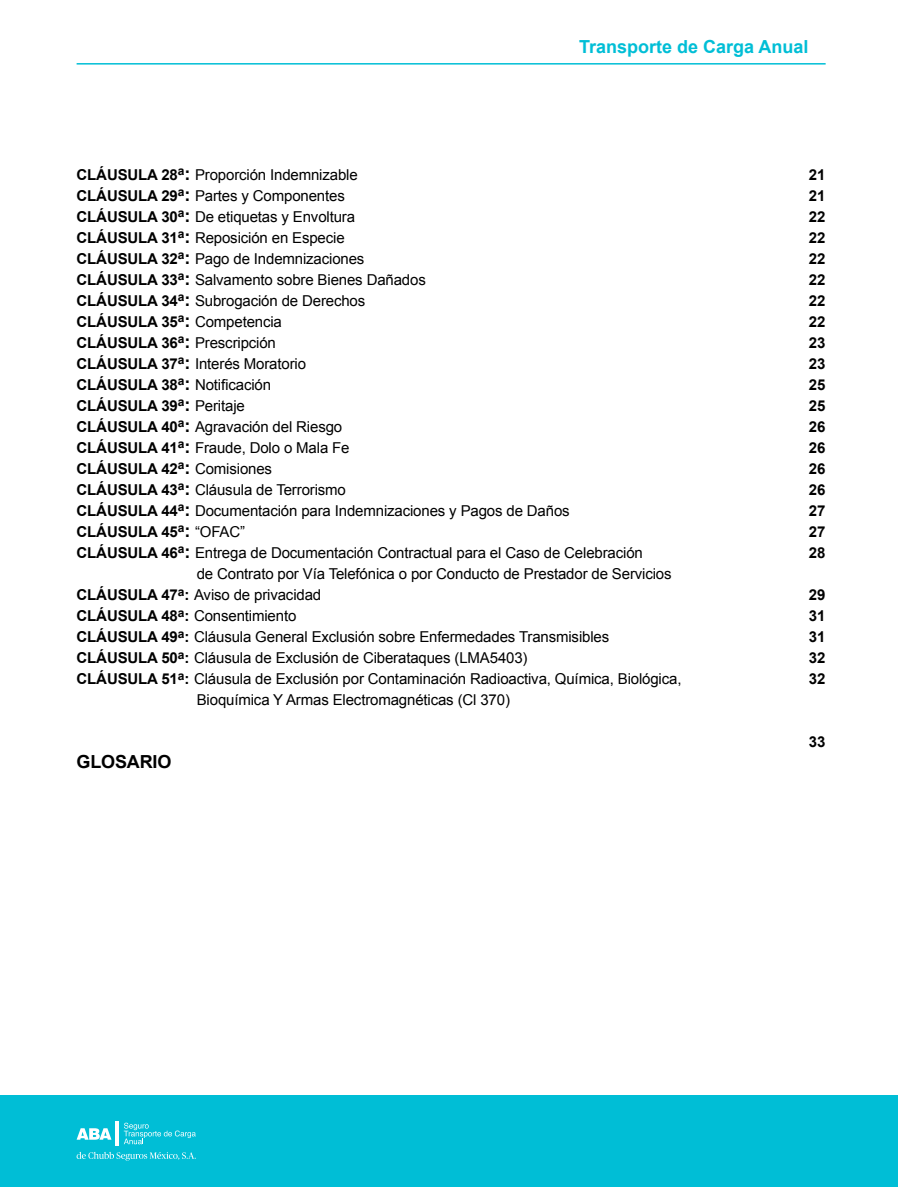
<style>
.page{position:relative;width:898px;height:1187px;background:#fff}
.page>*{position:absolute;margin:0;border:0;box-sizing:border-box;transform-origin:0 0}
.t1{font:700 18px "Arial";color:#00bed6}
.t2{font:700 18px "Arial";letter-spacing:-.01em;color:#000}
.t3{font:15px "Arial";letter-spacing:-.01em;color:#000}
.t4{font:700 15px/21px "Arial";color:#000;text-align:justify}
.s1{font-weight:700}
.s2{font-weight:700;font-size:18px}
.s3{font-size:18px}
.s4{font-weight:400}
</style>
<div class="page">
<hr style="left:77px;top:63px;width:748px;height:2px;background:#00bed6">
<hr style="left:897px;top:1095px;width:1px;height:91px;background:#00bed6">
<div style="left:0;top:1095px;width:897px;height:91px;background:#00bed6"></div>
<svg style="left:124px;top:1122px;width:72px;height:22px"></svg>
<svg style="left:77px;top:1128px;width:34px;height:11px"></svg>
<hr style="left:115px;top:1121px;width:3px;height:24px;background:#fff">
<svg style="left:77px;top:1151px;width:119px;height:9px"></svg>
<p class="t1" style="left:578px;top:34px;width:231px">Transporte de Carga Anual</p>
<p class="t3" style="left:77px;top:165px;width:282px"><span class="s1">CLÁUSULA 28</span><sup>a</sup><span class="s2">:</span> Proporción Indemnizable</p>
<p class="t3" style="left:77px;top:186px;width:270px"><span class="s1">CLÁUSULA 29</span><sup>a</sup><span class="s2">:</span> Partes y Componentes</p>
<p class="t3" style="left:77px;top:207px;width:280px"><span class="s1">CLÁUSULA 30</span><sup>a</sup><span class="s2">:</span> De etiquetas y Envoltura</p>
<p class="t3" style="left:77px;top:228px;width:269px"><span class="s1">CLÁUSULA 31</span><sup>a</sup><span class="s2">:</span> Reposición en Especie</p>
<p class="t3" style="left:77px;top:249px;width:289px"><span class="s1">CLÁUSULA 32</span><sup>a</sup><span class="s2">:</span> Pago de Indemnizaciones</p>
<p class="t3" style="left:77px;top:270px;width:350px"><span class="s1">CLÁUSULA 33</span><sup>a</sup><span class="s2">:</span> Salvamento sobre Bienes Dañados</p>
<p class="t3" style="left:77px;top:291px;width:290px"><span class="s1">CLÁUSULA 34</span><sup>a</sup><span class="s2">:</span> Subrogación de Derechos</p>
<p class="t3" style="left:77px;top:312px;width:207px"><span class="s1">CLÁUSULA 35</span><sup>a</sup><span class="s2">:</span> Competencia</p>
<p class="t3" style="left:77px;top:333px;width:201px"><span class="s1">CLÁUSULA 36</span><sup>a</sup><span class="s2">:</span> Prescripción</p>
<p class="t3" style="left:77px;top:354px;width:231px"><span class="s1">CLÁUSULA 37</span><sup>a</sup><span class="s2">:</span> Interés Moratorio</p>
<p class="t3" style="left:77px;top:375px;width:196px"><span class="s1">CLÁUSULA 38</span><sup>a</sup><span class="s2">:</span> Notificación</p>
<p class="t4" style="left:77px;top:395px;width:170px">CLÁUSULA 39<sup>a</sup><span class="s3">:</span> <span class="s4">Peritaje</span></p>
<p class="t3" style="left:77px;top:417px;width:267px"><span class="s1">CLÁUSULA 40</span><sup>a</sup><span class="s2">:</span> Agravación del Riesgo</p>
<p class="t3" style="left:77px;top:438px;width:274px"><span class="s1">CLÁUSULA 41</span><sup>a</sup><span class="s2">:</span> Fraude, Dolo o Mala Fe</p>
<p class="t4" style="left:77px;top:458px;width:197px">CLÁUSULA 42<sup>a</sup><span class="s3">:</span> <span class="s4">Comisiones</span></p>
<p class="t3" style="left:77px;top:480px;width:271px"><span class="s1">CLÁUSULA 43</span><sup>a</sup><span class="s2">:</span> Cláusula de Terrorismo</p>
<p class="t3" style="left:77px;top:501px;width:494px"><span class="s1">CLÁUSULA 44</span><sup>a</sup><span class="s2">:</span> Documentación para Indemnizaciones y Pagos de Daños</p>
<p class="t4" style="left:77px;top:521px;width:170px">CLÁUSULA 45<sup>a</sup><span class="s3">:</span> <span class="s4">“OFAC”</span></p>
<p class="t3" style="left:77px;top:543px;width:567px"><span class="s1">CLÁUSULA 46</span><sup>a</sup><span class="s2">:</span> Entrega de Documentación Contractual para el Caso de Celebración</p>
<p class="t3" style="left:197px;top:564px;width:476px">de Contrato por Vía Telefónica o por Conducto de Prestador de Servicios</p>
<p class="t3" style="left:77px;top:585px;width:246px"><span class="s1">CLÁUSULA 47</span><sup>a</sup><span class="s1">:</span> Aviso de privacidad</p>
<p class="t3" style="left:77px;top:606px;width:221px"><span class="s1">CLÁUSULA 48</span><sup>a</sup><span class="s1">:</span> Consentimiento</p>
<p class="t3" style="left:77px;top:627px;width:534px"><span class="s1">CLÁUSULA 49</span><sup>a</sup><span class="s1">:</span> Cláusula General Exclusión sobre Enfermedades Transmisibles</p>
<p class="t3" style="left:77px;top:648px;width:452px"><span class="s1">CLÁUSULA 50</span><sup>a</sup><span class="s1">:</span> Cláusula de Exclusión de Ciberataques (LMA5403)</p>
<p class="t3" style="left:77px;top:669px;width:606px"><span class="s1">CLÁUSULA 51</span><sup>a</sup><span class="s1">:</span> Cláusula de Exclusión por Contaminación Radioactiva, Química, Biológica,</p>
<p class="t3" style="left:197px;top:690px;width:314px">Bioquímica Y Armas Electromagnéticas (Cl 370)</p>
<p class="t2" style="left:77px;top:749px;width:96px">GLOSARIO</p>
<p class="t4" style="left:808px;top:164px;width:18px">21<br>21<br>22<br>22<br>22<br>22<br>22<br>22<br>23<br>23<br>25<br>25<br>26<br>26<br>26<br>26<br>27<br>27<br>28</p>
<p class="t4" style="left:808px;top:584px;width:18px">29<br>31<br>31<br>32<br>32</p>
<p class="t4" style="left:808px;top:731px;width:18px">33</p>
</div>
